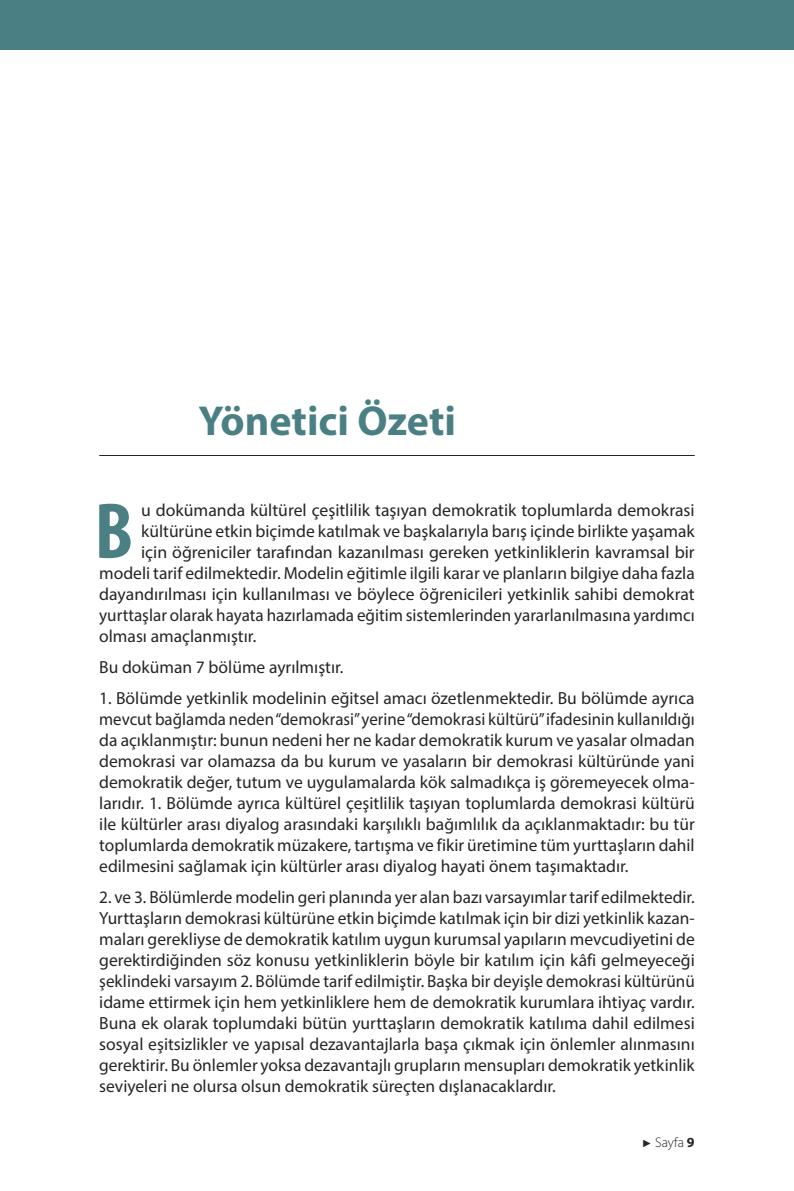
<style>
.page{position:relative;width:794px;height:1191px;background:#fff}
.page>*{position:absolute;margin:0;border:0;box-sizing:border-box;transform-origin:0 0}
.t1{font:700 condensed 79.8px "Myriad Pro";color:#4a8084}
.t2{font:700 42px "Myriad Pro";color:#4a8084}
.t3{font:17.5px/21px "Myriad Pro";color:#272425;text-align:justify}
.t4{font:300 14px "Myriad Pro";color:#272425}
.s1{font-family:"Arial";font-weight:400;font-size:10.5px}
.s2{font-weight:700}
</style>
<div class="page">
<div style="left:0;top:0;width:794px;height:50px;background:#4a8084"></div>
<hr style="left:99px;top:455px;width:595px;height:1px;background:#272425">
<h2 class="t2" style="left:198px;top:405px;width:259px">Yönetici Özeti</h2>
<h1 class="t1" style="left:95px;top:483px;width:40px">B</h1>
<p class="t3" style="left:141px;top:501px;width:555px">u dokümanda kültürel çeşitlilik taşıyan demokratik toplumlarda demokrasi</p>
<p class="t3" style="left:141px;top:522px;width:555px">kültürüne etkin biçimde katılmak ve başkalarıyla barış içinde birlikte yaşamak</p>
<p class="t3" style="left:141px;top:543px;width:555px">için öğreniciler tarafından kazanılması gereken yetkinliklerin kavramsal bir</p>
<p class="t3" style="left:99px;top:564px;width:597px">modeli tarif edilmektedir. Modelin eğitimle ilgili karar ve planların bilgiye daha fazla</p>
<p class="t3" style="left:99px;top:585px;width:597px">dayandırılması için kullanılması ve böylece öğrenicileri yetkinlik sahibi demokrat</p>
<p class="t3" style="left:99px;top:606px;width:597px">yurttaşlar olarak hayata hazırlamada eğitim sistemlerinden yararlanılmasına yardımcı</p>
<p class="t3" style="left:99px;top:627px;width:158px">olması amaçlanmıştır.</p>
<p class="t3" style="left:99px;top:658px;width:246px">Bu doküman 7 bölüme ayrılmıştır.</p>
<p class="t3" style="left:99px;top:688px;width:597px">1. Bölümde yetkinlik modelinin eğitsel amacı özetlenmektedir. Bu bölümde ayrıca mevcut bağlamda neden “demokrasi” yerine “demokrasi kültürü” ifadesinin kullanıldığı da açıklanmıştır: bunun nedeni her ne kadar demokratik kurum ve yasalar olmadan demokrasi var olamazsa da bu kurum ve yasaların bir demokrasi kültüründe yani demokratik değer, tutum ve uygulamalarda kök salmadıkça iş göremeyecek olma&shy;larıdır. 1. Bölümde ayrıca kültürel çeşitlilik taşıyan toplumlarda demokrasi kültürü ile kültürler arası diyalog arasındaki karşılıklı bağımlılık da açıklanmaktadır: bu tür toplumlarda demokratik müzakere, tartışma ve fikir üretimine tüm yurttaşların dahil edilmesini sağlamak için kültürler arası diyalog hayati önem taşımaktadır.</p>
<p class="t3" style="left:99px;top:887px;width:597px">2. ve 3. Bölümlerde modelin geri planında yer alan bazı varsayımlar tarif edilmektedir.<br>Yurttaşların demokrasi kültürüne etkin biçimde katılmak için bir dizi yetkinlik kazan&shy;maları gerekliyse de demokratik katılım uygun kurumsal yapıların mevcudiyetini de gerektirdiğinden söz konusu yetkinliklerin böyle bir katılım için kâfi gelmeyeceği şeklindeki varsayım 2. Bölümde tarif edilmiştir. Başka bir deyişle demokrasi kültürünü idame ettirmek için hem yetkinliklere hem de demokratik kurumlara ihtiyaç vardır.<br>Buna ek olarak toplumdaki bütün yurttaşların demokratik katılıma dahil edilmesi sosyal eşitsizlikler ve yapısal dezavantajlarla başa çıkmak için önlemler alınmasını gerektirir. Bu önlemler yoksa dezavantajlı grupların mensupları demokratik yetkinlik seviyeleri ne olursa olsun demokratik süreçten dışlanacaklardır.</p>
<p class="t4" style="left:641px;top:1136px;width:55px"><span class="s1">►</span> Sayfa <span class="s2">9</span></p>
</div>
